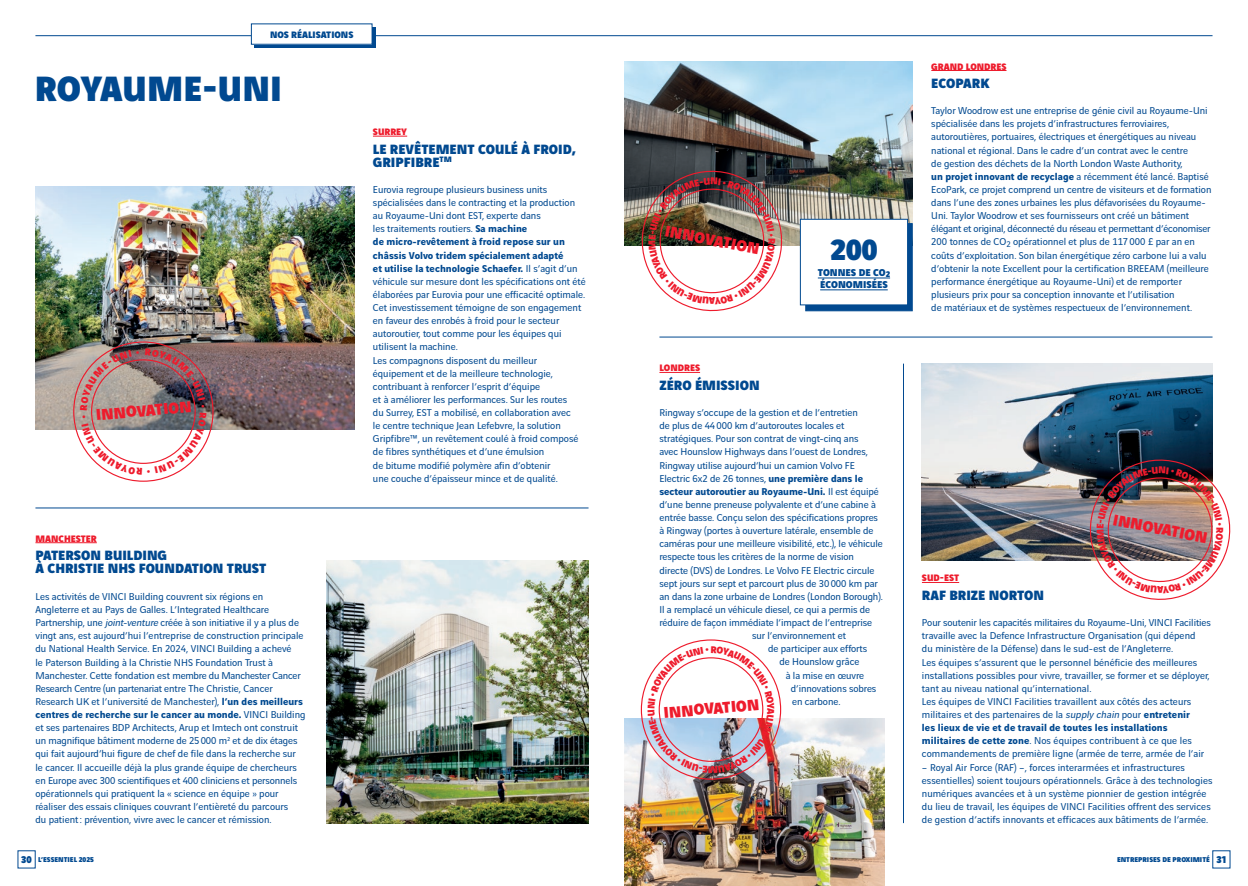
<style>
.page{position:relative;width:1248px;height:886px;background:#fff}
.page>*{position:absolute;margin:0;border:0;box-sizing:border-box;transform-origin:0 0}
.t1{font:900 37.5px "Vinci Sans";color:#014990}
.t2{font:900 31.25px "Vinci Sans";color:#014990}
.t3{font:900 16.75px "Vinci Sans";color:#ee1b2c}
.t4{font:900 14.38px/13.1px "Vinci Sans";color:#014990}
.t5{font:10.62px/13.1px "Vinci Sans";color:#014990}
.t6{font:700 10.62px "Vinci Sans";letter-spacing:-.005em;color:#014990}
.t7{font:900 10.62px/11.9px "Vinci Sans";color:#014990}
.t8{font:900 10px "Vinci Sans";color:#ee1b2c}
.t9{font:900 10px "Vinci Sans";color:#014990}
.t10{font:900 7.5px "Vinci Sans";color:#014990}
.s1{font-weight:700}
.s2{font-style:italic}
.s3{font-weight:400}
.s4{font-size:10.5px}
</style>
<div class="page">
<hr style="left:35px;top:35px;width:589px;height:1px;background:#014990">
<img style="left:35px;top:186px;width:319px;height:243px">
<img style="left:624px;top:718px;width:260px;height:168px">
<hr style="left:373px;top:136px;width:34px;height:1px;background:#ee1b2c">
<hr style="left:659px;top:372px;width:41px;height:1px;background:#ee1b2c">
<hr style="left:35px;top:508px;width:553px;height:1px;background:#014990">
<hr style="left:624px;top:35px;width:588px;height:1px;background:#014990">
<img style="left:921px;top:364px;width:291px;height:196px">
<img style="left:326px;top:560px;width:262px;height:263px">
<img style="left:624px;top:62px;width:288px;height:183px">
<div style="left:805px;top:223px;width:107px;height:88px;background:#014990;border:1px solid #014990"></div>
<div style="left:800px;top:219px;width:107px;height:86px;background:#fff"></div>
<hr style="left:817px;top:278px;width:73px;height:1px;background:#014990">
<hr style="left:820px;top:289px;width:67px;height:1px;background:#014990">
<div style="left:800px;top:219px;width:107px;height:86px;border:1px solid #014990"></div>
<hr style="left:659px;top:337px;width:553px;height:1px;background:#014990">
<hr style="left:931px;top:70px;width:75px;height:1px;background:#ee1b2c">
<hr style="left:921px;top:582px;width:38px;height:1px;background:#ee1b2c">
<hr style="left:35px;top:542px;width:62px;height:1px;background:#ee1b2c">
<hr style="left:903px;top:364px;width:1px;height:459px;background:#014990">
<div style="left:254px;top:27px;width:121px;height:20px;background:linear-gradient(to right,#014990,#014990)"></div>
<div style="left:251px;top:24px;width:121px;height:20px;background:#fff"></div>
<svg style="left:80px;top:348px;width:126px;height:127px"></svg>
<img style="left:1080px;top:451px;width:151px;height:149px">
<img style="left:633px;top:162px;width:157px;height:150px">
<svg style="left:647px;top:646px;width:127px;height:127px"></svg>
<p class="t9" style="left:270px;top:26px;width:85px">NOS RÉALISATIONS</p>
<h1 class="t1" style="left:35px;top:58px;width:248px">ROYAUME-UNI</h1>
<h3 class="t3" style="left:95px;top:401px;width:97px;rotate:-5deg">INNOVATION</h3>
<p class="t8" style="left:373px;top:124px;width:36px">SURREY</p>
<h3 class="t4" style="left:373px;top:141px;width:204px">LE REVÊTEMENT COULÉ À FROID,<br>GRIPFIBRE<sup>TM</sup></h3>
<p class="t5" style="left:373px;top:182px;width:214px">Eurovia regroupe plusieurs business units spécialisées dans le contracting et la production au Royaume-Uni dont EST, experte dans<br>les traitements routiers. <span class="s1">Sa machine<br>de micro-revêtement à froid repose sur un châssis Volvo tridem spécialement adapté<br>et utilise la technologie Schaefer.</span> Il s’agit d’un véhicule sur mesure dont les spécifications ont été élaborées par Eurovia pour une efficacité optimale.<br>Cet investissement témoigne de son engagement en faveur des enrobés à froid pour le secteur autoroutier, tout comme pour les équipes qui utilisent la machine.<br>Les compagnons disposent du meilleur équipement et de la meilleure technologie, contribuant à renforcer l’esprit d’équipe<br>et à améliorer les performances. Sur les routes<br>du Surrey, EST a mobilisé, en collaboration avec<br>le centre technique Jean Lefebvre, la solution Gripfibre™, un revêtement coulé à froid composé de fibres synthétiques et d’une émulsion<br>de bitume modifié polymère afin d’obtenir<br>une couche d’épaisseur mince et de qualité.</p>
<p class="t8" style="left:35px;top:530px;width:63px">MANCHESTER</p>
<h3 class="t4" style="left:35px;top:547px;width:232px">PATERSON BUILDING<br>À CHRISTIE NHS FOUNDATION TRUST</h3>
<p class="t5" style="left:35px;top:589px;width:271px">Les activités de VINCI Building couvrent six régions en Angleterre et au Pays de Galles. L’Integrated Healthcare Partnership, une <span class="s2">joint-venture</span> créée à son initiative il y a plus de vingt ans, est aujourd’hui l’entreprise de construction principale du National Health Service. En 2024, VINCI Building a achevé<br>le Paterson Building à la Christie NHS Foundation Trust à Manchester. Cette fondation est membre du Manchester Cancer Research Centre (un partenariat entre The Christie, Cancer Research UK et l’université de Manchester), <span class="s1">l’un des meilleurs centres de recherche sur le cancer au monde.</span> VINCI Building et ses partenaires BDP Architects, Arup et Imtech ont construit un magnifique bâtiment moderne de 25000 m² et de dix étages qui fait aujourd’hui figure de chef de file dans la recherche sur le cancer. Il accueille déjà la plus grande équipe de chercheurs en Europe avec 300 scientifiques et 400 cliniciens et personnels opérationnels qui pratiquent la « science en équipe » pour réaliser des essais cliniques couvrant l’entièreté du parcours<br>du patient: prévention, vivre avec le cancer et rémission.</p>
<h3 class="t3" style="left:667px;top:217px;width:97px;rotate:11deg">INNOVATION</h3>
<p class="t8" style="left:659px;top:360px;width:42px">LONDRES</p>
<h3 class="t4" style="left:659px;top:377px;width:102px">ZÉRO ÉMISSION</h3>
<h2 class="t2" style="left:830px;top:224px;width:48px">200</h2>
<p class="t7" style="left:817px;top:265px;width:74px">TONNES DE CO<sub>2<br></sub>ÉCONOMISÉES</p>
<p class="t5" style="left:659px;top:405px;width:200px">Ringway s’occupe de la gestion et de l’entretien</p>
<p class="t5" style="left:659px;top:418px;width:186px">de plus de 44000 km d’autoroutes locales et</p>
<p class="t5" style="left:659px;top:431px;width:200px">stratégiques. Pour son contrat de vingt-cinq ans</p>
<p class="t5" style="left:659px;top:444px;width:210px">avec Hounslow Highways dans l’ouest de Londres,</p>
<p class="t5" style="left:659px;top:457px;width:197px">Ringway utilise aujourd’hui un camion Volvo FE</p>
<p class="t5" style="left:659px;top:471px;width:205px">Electric 6x2 de 26 tonnes, <span class="s1">une première dans le</span></p>
<p class="t6" style="left:659px;top:483px;width:221px">secteur autoroutier au Royaume-Uni. <span class="s3">Il est équipé</span></p>
<p class="t5" style="left:659px;top:497px;width:218px">d’une benne preneuse polyvalente et d’une cabine à</p>
<p class="t5" style="left:659px;top:510px;width:220px">entrée basse. Conçu selon des spécifications propres</p>
<p class="t5" style="left:659px;top:523px;width:215px">à Ringway (portes à ouverture latérale, ensemble de</p>
<p class="t5" style="left:659px;top:536px;width:225px">caméras pour une meilleure visibilité, etc.), le véhicule</p>
<p class="t5" style="left:659px;top:549px;width:196px">respecte tous les critères de la norme de vision</p>
<p class="t5" style="left:659px;top:562px;width:216px">directe (DVS) de Londres. Le Volvo FE Electric circule</p>
<p class="t5" style="left:659px;top:576px;width:220px">sept jours sur sept et parcourt plus de 30000 km par</p>
<p class="t5" style="left:659px;top:589px;width:225px">an dans la zone urbaine de Londres (London Borough).</p>
<p class="t5" style="left:659px;top:602px;width:212px">Il a remplacé un véhicule diesel, ce qui a permis de</p>
<p class="t5" style="left:659px;top:615px;width:214px">réduire de façon immédiate l’impact de l’entreprise</p>
<p class="t5" style="left:752px;top:628px;width:95px">sur l’environnement et</p>
<p class="t5" style="left:768px;top:641px;width:100px">de participer aux efforts</p>
<p class="t5" style="left:779px;top:654px;width:81px">de Hounslow grâce</p>
<p class="t5" style="left:785px;top:667px;width:80px">à la mise en œuvre</p>
<p class="t5" style="left:790px;top:681px;width:87px">d’innovations sobres</p>
<p class="t5" style="left:792px;top:694px;width:50px">en carbone.</p>
<h3 class="t3" style="left:662px;top:699px;width:97px;rotate:-5deg">INNOVATION</h3>
<p class="t8" style="left:931px;top:58px;width:77px">GRAND LONDRES</p>
<h3 class="t4" style="left:931px;top:75px;width:60px">ECOPARK</h3>
<p class="t5" style="left:931px;top:103px;width:282px">Taylor Woodrow est une entreprise de génie civil au Royaume-Uni spécialisée dans les projets d’infrastructures ferroviaires, autoroutières, portuaires, électriques et énergétiques au niveau national et régional. Dans le cadre d’un contrat avec le centre<br>de gestion des déchets de la North London Waste Authority,<br><span class="s1">un projet innovant de recyclage</span> a récemment été lancé. Baptisé EcoPark, ce projet comprend un centre de visiteurs et de formation dans l’une des zones urbaines les plus défavorisées du Royaume-Uni. Taylor Woodrow et ses fournisseurs ont créé un bâtiment élégant et original, déconnecté du réseau et permettant d’économiser 200 tonnes de CO<sub>2</sub> opérationnel et plus de 117000 £ par an en coûts d’exploitation. Son bilan énergétique zéro carbone lui a valu d’obtenir la note Excellent pour la certification BREEAM (meilleure performance énergétique au Royaume-Uni) et de remporter plusieurs prix pour sa conception innovante et l’utilisation<br>de matériaux et de systèmes respectueux de l’environnement.</p>
<p class="t8" style="left:921px;top:570px;width:39px">SUD-EST</p>
<h3 class="t4" style="left:921px;top:587px;width:124px">RAF BRIZE NORTON</h3>
<h3 class="t3" style="left:1115px;top:506px;width:97px;rotate:11deg">INNOVATION</h3>
<p class="t5" style="left:921px;top:615px;width:290px">Pour soutenir les capacités militaires du Royaume-Uni, VINCI Facilities travaille avec la Defence Infrastructure Organisation (qui dépend<br>du ministère de la Défense) dans le sud-est de l’Angleterre.<br>Les équipes s’assurent que le personnel bénéficie des meilleures installations possibles pour vivre, travailler, se former et se déployer, tant au niveau national qu’international.<br>Les équipes de VINCI Facilities travaillent aux côtés des acteurs militaires et des partenaires de la <span class="s2">supply chain</span> pour <span class="s1">entretenir<br>les lieux de vie et de travail de toutes les installations militaires de cette zone</span>. Nos équipes contribuent à ce que les commandements de première ligne (armée de terre, armée de l’air</p>
<p class="t5" style="left:921px;top:759px;width:292px">– Royal Air Force (RAF) –, forces interarmées et infrastructures essentielles) soient toujours opérationnels. Grâce à des technologies numériques avancées et à un système pionnier de gestion intégrée du lieu de travail, les équipes de VINCI Facilities offrent des services de gestion d’actifs innovants et efficaces aux bâtiments de l’armée.</p>
<p class="t10" style="left:21px;top:854px;width:74px"><span class="s4">30</span> L’ESSENTIEL 2025</p>
<p class="t10" style="left:1116px;top:854px;width:111px">ENTREPRISES DE PROXIMITÉ <span class="s4">31</span></p>
</div>
